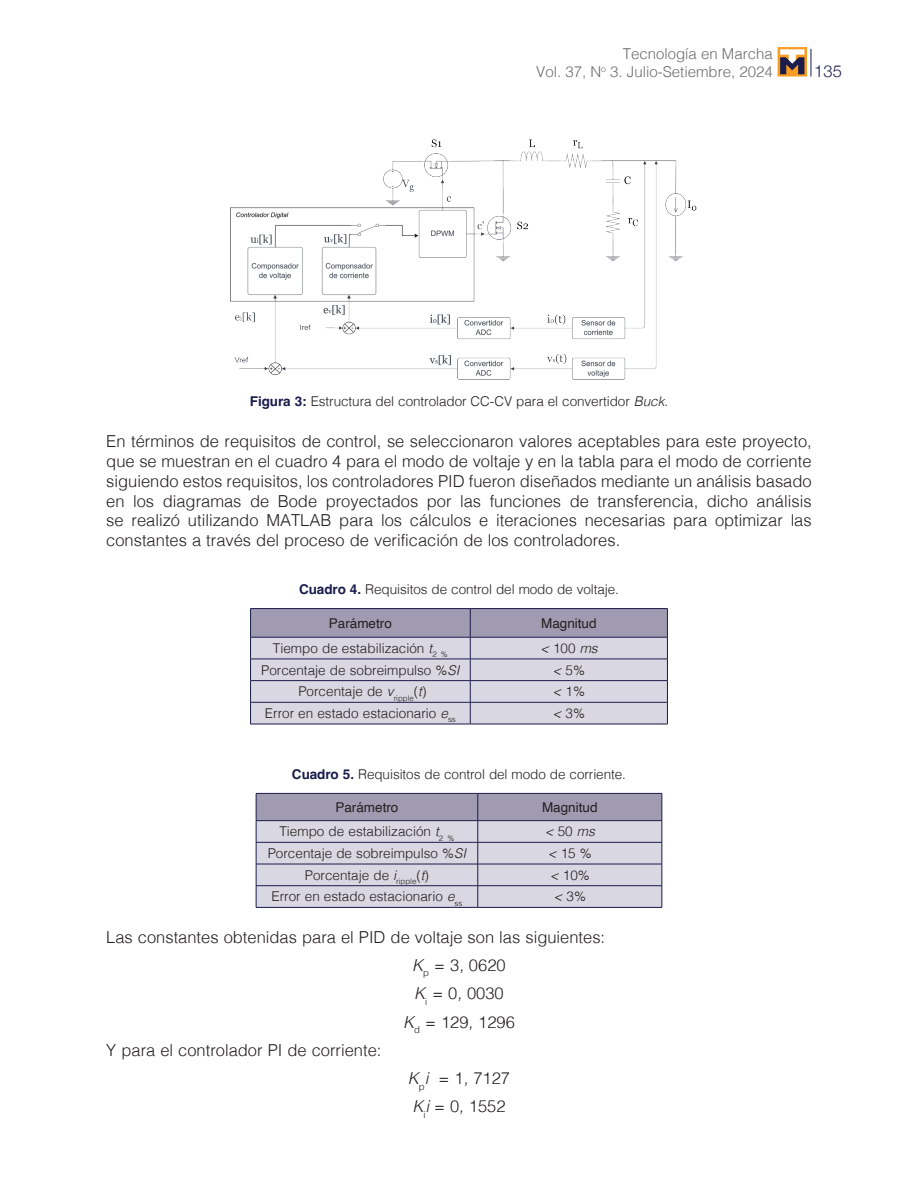
<style>
.page{position:relative;width:918px;height:1188px;background:#fff}
.page>*{position:absolute;margin:0;border:0;box-sizing:border-box;transform-origin:0 0}
.t1{font:300 16.5px/19.8px "Helvetica";color:#231f20;text-align:justify}
.t2{font:300 16.5px "Helvetica Neue";color:#1a1c4c}
.t3{font:300 15px/18px "Helvetica";color:#6c6d70;text-align:right}
.t4{font:300 13.5px "Helvetica";color:#231f20}
.t5{font:13.5px "Helvetica";color:#231f20}
.t6{font:italic 300 13.5px "Helvetica";color:#231f20}
.s1{font-weight:700;color:#1a1c4c}
.s2{font-style:italic}
.s3{font-style:normal}
</style>
<div class="page">
<svg style="left:811px;top:49px;width:1px;height:28px"></svg>
<svg style="left:778px;top:47px;width:29px;height:30px"></svg>
<svg style="left:780px;top:49px;width:24px;height:25px"></svg>
<img style="left:230px;top:139px;width:467px;height:241px">
<hr style="left:250px;top:608px;width:220px;height:1px;background:#1a1c4c">
<hr style="left:470px;top:608px;width:198px;height:1px;background:#1a1c4c">
<svg style="left:250px;top:609px;width:418px;height:115px;background:#c2bfce"></svg>
<hr style="left:250px;top:724px;width:220px;height:1px;background:#1a1c4c">
<hr style="left:470px;top:724px;width:198px;height:1px;background:#1a1c4c">
<svg style="left:256px;top:793px;width:407px;height:114px;background:#c0becd"></svg>
<hr style="left:256px;top:907px;width:222px;height:1px;background:#1a1c4c">
<hr style="left:478px;top:907px;width:184px;height:1px;background:#1a1c4c">
<p class="t3" style="left:536px;top:43px;width:238px">Tecnología en Marcha<br>Vol. 37, N<sup>o</sup> 3. Julio-Setiembre, 2024</p>
<p class="t2" style="left:814px;top:57px;width:29px">135</p>
<p class="t4" style="left:250px;top:390px;width:420px"><span class="s1">Figura 3:</span> Estructura del controlador CC-CV para el convertidor <span class="s2">Buck</span>.</p>
<p class="t1" style="left:106px;top:430px;width:707px">En términos de requisitos de control, se seleccionaron valores aceptables para este proyecto, que se muestran en el cuadro 4 para el modo de voltaje y en la tabla para el modo de corriente siguiendo estos requisitos, los controladores PID fueron diseñados mediante un análisis basado en los diagramas de Bode proyectados por las funciones de transferencia, dicho análisis se realizó utilizando MATLAB para los cálculos e iteraciones necesarias para optimizar las constantes a través del proceso de verificación de los controladores.</p>
<p class="t4" style="left:299px;top:578px;width:321px"><span class="s1">Cuadro 4.</span> Requisitos de control del modo de voltaje.</p>
<p class="t5" style="left:329px;top:613px;width:65px">Parámetro</p>
<p class="t5" style="left:541px;top:613px;width:57px">Magnitud</p>
<p class="t4" style="left:273px;top:637px;width:176px">Tiempo de estabilización <span class="s2">t</span><sub>2</sub> <sub>%</sub></p>
<p class="t6" style="left:540px;top:637px;width:59px">&lt; <span class="s3">100</span> ms</p>
<p class="t4" style="left:261px;top:658px;width:200px">Porcentaje de sobreimpulso %<span class="s2">SI</span></p>
<p class="t4" style="left:553px;top:658px;width:34px"><span class="s2">&lt;</span> 5%</p>
<p class="t4" style="left:298px;top:680px;width:130px">Porcentaje de <span class="s2">v</span><sub>ripple</sub>(<span class="s2">t</span>)</p>
<p class="t4" style="left:553px;top:680px;width:34px"><span class="s2">&lt;</span> 1%</p>
<p class="t4" style="left:265px;top:702px;width:192px">Error en estado estacionario <span class="s2">e</span><sub>ss</sub></p>
<p class="t4" style="left:553px;top:702px;width:34px"><span class="s2">&lt;</span> 3%</p>
<p class="t4" style="left:292px;top:762px;width:336px"><span class="s1">Cuadro 5.</span> Requisitos de control del modo de corriente.</p>
<p class="t5" style="left:335px;top:797px;width:65px">Parámetro</p>
<p class="t5" style="left:542px;top:797px;width:57px">Magnitud</p>
<p class="t4" style="left:279px;top:820px;width:176px">Tiempo de estabilización <span class="s2">t</span><sub>2</sub> <sub>%</sub></p>
<p class="t6" style="left:545px;top:820px;width:52px">&lt; <span class="s3">50</span> ms</p>
<p class="t4" style="left:268px;top:842px;width:200px">Porcentaje de sobreimpulso %<span class="s2">SI</span></p>
<p class="t4" style="left:548px;top:842px;width:46px"><span class="s2">&lt;</span> 15 %</p>
<p class="t4" style="left:305px;top:863px;width:126px">Porcentaje de <span class="s2">i</span><sub>ripple</sub>(<span class="s2">t</span>)</p>
<p class="t4" style="left:550px;top:863px;width:42px"><span class="s2">&lt;</span> 10%</p>
<p class="t4" style="left:271px;top:885px;width:192px">Error en estado estacionario <span class="s2">e</span><sub>ss</sub></p>
<p class="t4" style="left:554px;top:885px;width:34px"><span class="s2">&lt;</span> 3%</p>
<p class="t1" style="left:106px;top:926px;width:500px">Las constantes obtenidas para el PID de voltaje son las siguientes:</p>
<p class="t1" style="left:412px;top:954px;width:95px"><span class="s2">K</span><sub>p</sub> = 3<span class="s2">,</span> 0620</p>
<p class="t1" style="left:414px;top:982px;width:91px"><span class="s2">K</span><sub>i</sub> = 0<span class="s2">,</span> 0030</p>
<p class="t1" style="left:403px;top:1011px;width:113px"><span class="s2">K</span><sub>d</sub> = 129<span class="s2">,</span> 1296</p>
<p class="t1" style="left:106px;top:1039px;width:277px">Y para el controlador PI de corriente:</p>
<p class="t1" style="left:408px;top:1067px;width:104px"><span class="s2">K</span><sub>p</sub><span class="s2">i</span> = 1<span class="s2">,</span> 7127</p>
<p class="t1" style="left:412px;top:1096px;width:95px"><span class="s2">K</span><sub>i</sub><span class="s2">i</span> = 0<span class="s2">,</span> 1552</p>
</div>
